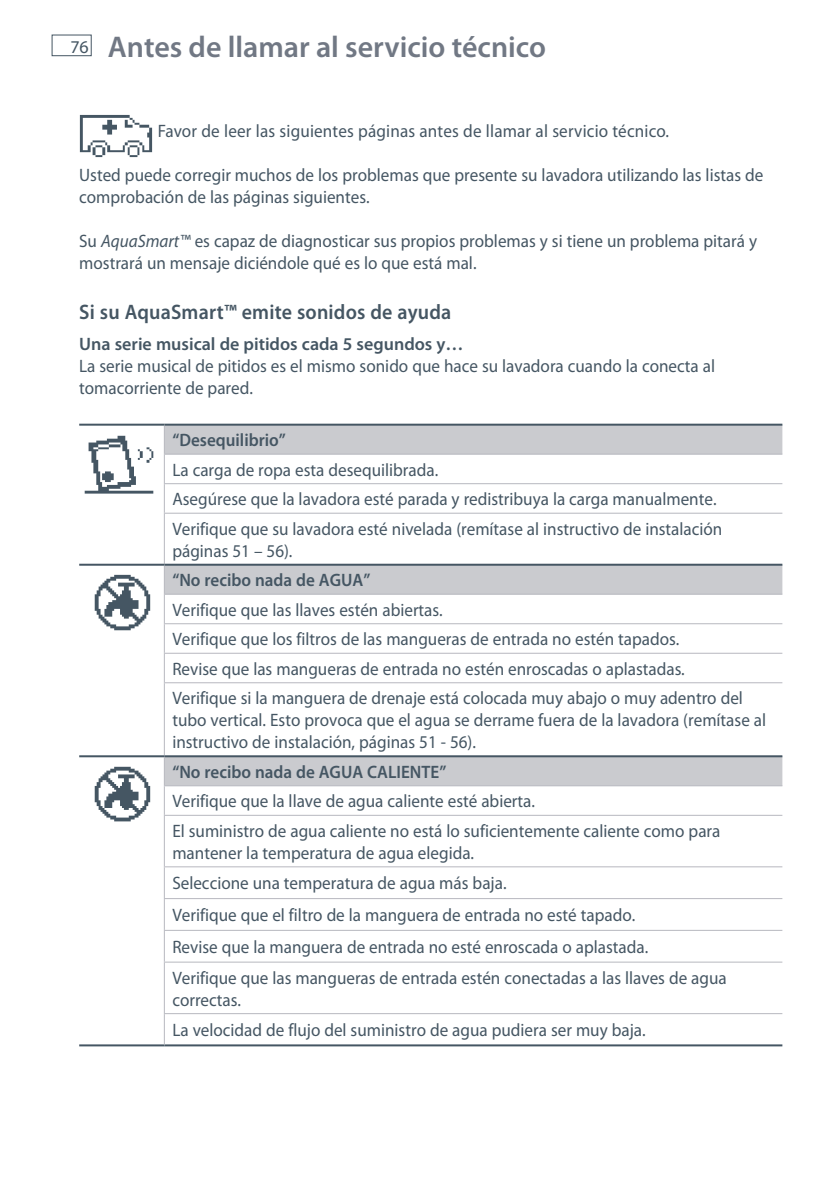
<style>
.page{position:relative;width:840px;height:1191px;background:#fff}
.page>*{position:absolute;margin:0;border:0;box-sizing:border-box;transform-origin:0 0}
.t1{font:600 30px "Myriad Pro";color:#717884}
.t2{font:600 21px "Myriad Pro";letter-spacing:.01em;color:#455663;scale:.95 1}
.t3{font:18px/29.6px "Myriad Pro";color:#455663;scale:.95 1}
.t4{font:600 18px "Myriad Pro";color:#455663;scale:.95 1}
.t5{font:600 18px "Myriad Pro";color:#455663}
.s1{font-weight:400;font-size:18px;color:#455663}
.s2{font-style:italic}
</style>
<div class="page">
<div style="left:52px;top:35px;width:40px;height:21px;border:1px solid #455663"></div>
<img style="left:79px;top:115px;width:74px;height:43px">
<svg style="left:165px;top:426px;width:617px;height:359px"></svg>
<hr style="left:164px;top:483px;width:618px;height:1px;background:#b7b8bf">
<hr style="left:164px;top:513px;width:618px;height:1px;background:#b7b8bf">
<hr style="left:79px;top:424px;width:85px;height:2px;background:#455663">
<hr style="left:164px;top:424px;width:618px;height:2px;background:#455663">
<hr style="left:164px;top:454px;width:618px;height:1px;background:#b7b8bf">
<svg style="left:164px;top:426px;width:1px;height:87px"></svg>
<hr style="left:164px;top:514px;width:1px;height:50px;background:#b7b8bf">
<hr style="left:79px;top:564px;width:85px;height:2px;background:#455663">
<hr style="left:164px;top:564px;width:618px;height:2px;background:#455663">
<hr style="left:164px;top:594px;width:618px;height:1px;background:#b7b8bf">
<hr style="left:164px;top:623px;width:618px;height:1px;background:#b7b8bf">
<hr style="left:164px;top:653px;width:618px;height:1px;background:#b7b8bf">
<svg style="left:164px;top:566px;width:1px;height:116px"></svg>
<hr style="left:164px;top:682px;width:618px;height:1px;background:#b7b8bf">
<hr style="left:164px;top:683px;width:1px;height:72px;background:#b7b8bf">
<hr style="left:79px;top:755px;width:85px;height:2px;background:#455663">
<hr style="left:164px;top:755px;width:618px;height:2px;background:#455663">
<hr style="left:79px;top:1044px;width:85px;height:2px;background:#455663">
<hr style="left:164px;top:1044px;width:618px;height:2px;background:#455663">
<hr style="left:164px;top:785px;width:618px;height:1px;background:#b7b8bf">
<svg style="left:164px;top:757px;width:1px;height:58px"></svg>
<hr style="left:164px;top:815px;width:618px;height:1px;background:#b7b8bf">
<hr style="left:164px;top:816px;width:1px;height:50px;background:#b7b8bf">
<hr style="left:164px;top:866px;width:618px;height:1px;background:#b7b8bf">
<hr style="left:164px;top:867px;width:1px;height:31px;background:#b7b8bf">
<hr style="left:164px;top:898px;width:618px;height:1px;background:#b7b8bf">
<hr style="left:164px;top:899px;width:1px;height:31px;background:#b7b8bf">
<hr style="left:164px;top:930px;width:618px;height:1px;background:#b7b8bf">
<hr style="left:164px;top:931px;width:1px;height:30px;background:#b7b8bf">
<hr style="left:164px;top:961px;width:618px;height:1px;background:#b7b8bf">
<hr style="left:164px;top:962px;width:1px;height:51px;background:#b7b8bf">
<hr style="left:164px;top:1013px;width:618px;height:1px;background:#b7b8bf">
<hr style="left:164px;top:1014px;width:1px;height:30px;background:#b7b8bf">
<img style="left:84px;top:435px;width:70px;height:59px">
<img style="left:94px;top:574px;width:57px;height:57px">
<img style="left:94px;top:766px;width:57px;height:56px">
<h1 class="t1" style="left:70px;top:35px;width:477px"><span class="s1">76</span> Antes de llamar al servicio técnico</h1>
<p class="t3" style="left:158px;top:118px;width:539px">Favor de leer las siguientes páginas antes de llamar al servicio técnico.</p>
<p class="t3" style="left:79px;top:166px;width:721px;line-height:22px">Usted puede corregir muchos de los problemas que presente su lavadora utilizando las listas de comprobación de las páginas siguientes.</p>
<p class="t3" style="left:79px;top:232px;width:714px;line-height:22px">Su <span class="s2">AquaSmart™</span> es capaz de diagnosticar sus propios problemas y si tiene un problema pitará y mostrará un mensaje diciéndole qué es lo que está mal.</p>
<p class="t2" style="left:79px;top:304px;width:393px">Si su AquaSmart™ emite sonidos de ayuda</p>
<p class="t5" style="left:79px;top:337px;width:385px">Una serie musical de pitidos cada 5 segundos y…</p>
<p class="t3" style="left:79px;top:356px;width:670px;line-height:22px">La serie musical de pitidos es el mismo sonido que hace su lavadora cuando la conecta al tomacorriente de pared.</p>
<p class="t4" style="left:172px;top:433px;width:121px">“Desequilibrio”</p>
<p class="t3" style="left:172px;top:457px;width:580px">La carga de ropa esta desequilibrada.<br>Asegúrese que la lavadora esté parada y redistribuya la carga manualmente.<br>Verifique que su lavadora esté nivelada (remítase al instructivo de instalación</p>
<p class="t3" style="left:172px;top:538px;width:128px">páginas 51 – 56).</p>
<p class="t4" style="left:172px;top:573px;width:210px">“No recibo nada de AGUA”</p>
<p class="t3" style="left:172px;top:597px;width:601px">Verifique que las llaves estén abiertas.<br>Verifique que los filtros de las mangueras de entrada no estén tapados.<br>Revise que las mangueras de entrada no estén enroscadas o aplastadas.<br>Verifique si la manguera de drenaje está colocada muy abajo o muy adentro del</p>
<p class="t3" style="left:172px;top:711px;width:626px;line-height:22px">tubo vertical. Esto provoca que el agua se derrame fuera de la lavadora (remítase al instructivo de instalación, páginas 51 - 56).</p>
<p class="t4" style="left:172px;top:765px;width:290px">“No recibo nada de AGUA CALIENTE”</p>
<p class="t3" style="left:172px;top:788px;width:578px">Verifique que la llave de agua caliente esté abierta.<br>El suministro de agua caliente no está lo suficientemente caliente como para</p>
<p class="t3" style="left:172px;top:839px;width:584px;line-height:31.2px">mantener la temperatura de agua elegida.<br>Seleccione una temperatura de agua más baja.<br>Verifique que el filtro de la manguera de entrada no esté tapado.<br>Revise que la manguera de entrada no esté enroscada o aplastada.<br>Verifique que las mangueras de entrada estén conectadas a las llaves de agua</p>
<p class="t3" style="left:172px;top:986px;width:499px;line-height:30.6px">correctas.<br>La velocidad de flujo del suministro de agua pudiera ser muy baja.</p>
</div>
